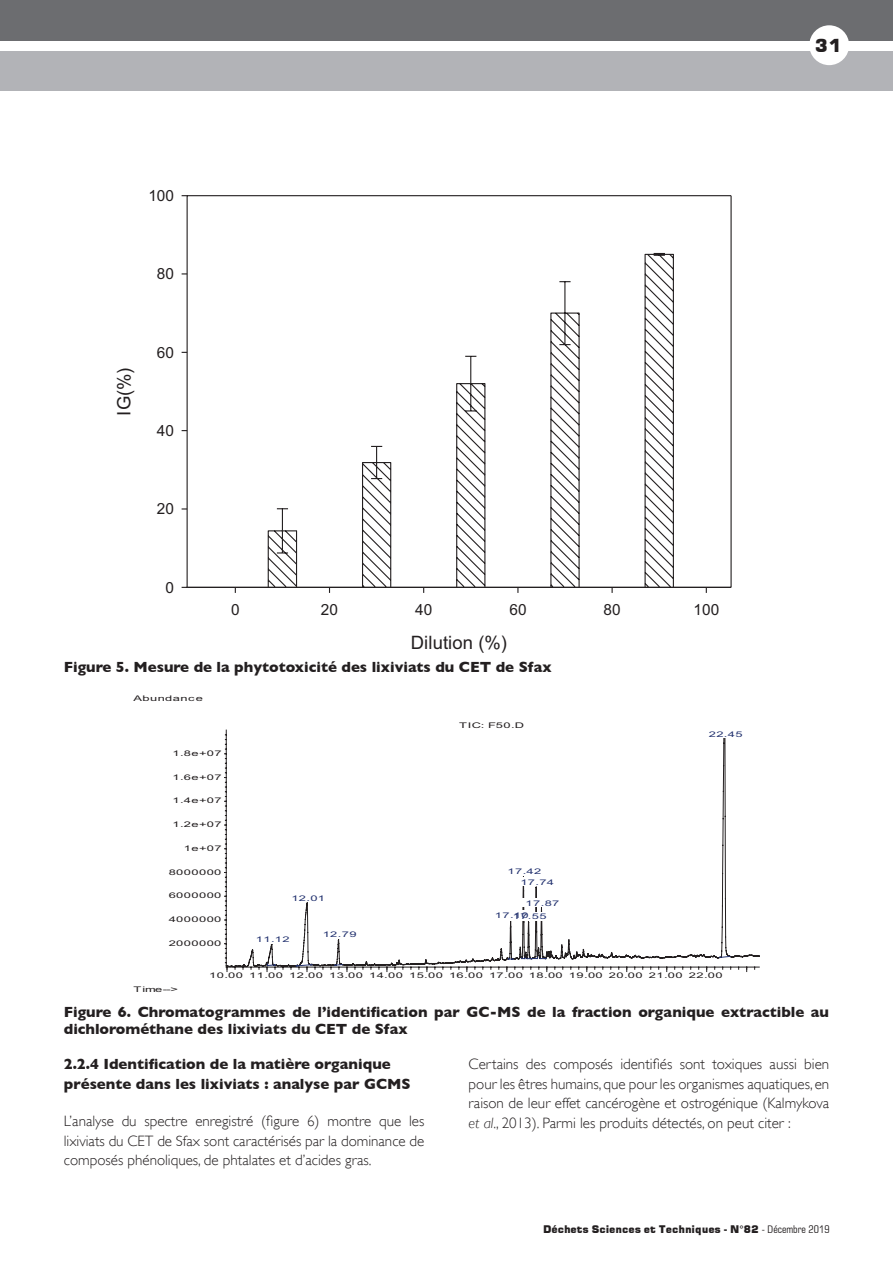
<style>
.page{position:relative;width:893px;height:1263px;background:#fff}
.page>*{position:absolute;margin:0;border:0;box-sizing:border-box;transform-origin:0 0}
.t1{font:18.45px "Arial";letter-spacing:.005em;color:#231f20}
.t2{font:18px "Square 721 Blk Normal";color:#231f20}
.t3{font:15.45px "Arial";color:#231f20}
.t4{font:300 15px/19.5px "Gill Sans";color:#231f20;text-align:justify}
.TitreIllustration{font:700 15px/16.5px "Gill Sans";color:#231f20}
.Titre_3{font:700 15px/19.5px "Gill Sans";color:#231f20}
.t5{font:10.5px "Square 721 Blk Normal";color:#231f20}
.t6{font:7.8px "Arial";letter-spacing:.035em;color:#231f20;scale:1.66 1}
.t7{font:7.8px "Arial";letter-spacing:.035em;color:#243370;scale:1.66 1}
.s1{font-style:italic}
.s2{font-family:"Square 721 BT";font-stretch:condensed}
</style>
<div class="page">
<div style="left:0;top:0;width:893px;height:40px;background:#6c6d70"></div>
<div style="left:0;top:51px;width:893px;height:39px;background:#b2b3b7"></div>
<div style="left:809px;top:25px;width:40px;height:40px;background:#fff;border-radius:50%"></div>
<svg style="left:186px;top:195px;width:546px;height:393px"></svg>
<svg style="left:224px;top:730px;width:535px;height:241px"></svg>
<div style="left:252px;top:935px;width:38px;height:9px;background:#fff"></div>
<div style="left:287px;top:893px;width:39px;height:9px;background:#fff"></div>
<div style="left:319px;top:930px;width:38px;height:9px;background:#fff"></div>
<div style="left:491px;top:910px;width:38px;height:9px;background:#fff"></div>
<div style="left:504px;top:867px;width:38px;height:9px;background:#fff"></div>
<div style="left:509px;top:912px;width:38px;height:9px;background:#fff"></div>
<div style="left:516px;top:877px;width:39px;height:9px;background:#fff"></div>
<div style="left:522px;top:898px;width:38px;height:9px;background:#fff"></div>
<div style="left:705px;top:729px;width:38px;height:9px;background:#fff"></div>
<p class="t3" style="left:148px;top:185px;width:27px">100</p>
<p class="t3" style="left:157px;top:263px;width:19px">80</p>
<p class="t1" style="left:111px;top:416px;width:50px;rotate:-90deg">IG(%)</p>
<p class="t3" style="left:157px;top:342px;width:19px">60</p>
<p class="t3" style="left:157px;top:420px;width:19px">40</p>
<p class="t3" style="left:157px;top:498px;width:19px">20</p>
<p class="t3" style="left:165px;top:577px;width:10px">0</p>
<p class="t3" style="left:231px;top:598px;width:10px">0</p>
<p class="t3" style="left:415px;top:598px;width:19px">40</p>
<p class="t1" style="left:411px;top:629px;width:98px">Dilution (%)</p>
<p class="t3" style="left:321px;top:598px;width:19px">20</p>
<p class="t3" style="left:509px;top:598px;width:19px">60</p>
<p class="t3" style="left:604px;top:598px;width:19px">80</p>
<p class="t3" style="left:694px;top:598px;width:27px">100</p>
<p class="TitreIllustration" style="left:64px;top:658px;width:489px">Figure 5. Mesure de la phytotoxicité des lixiviats du CET de Sfax</p>
<p class="t6" style="left:134px;top:693px;width:43px">Abundance</p>
<p class="t6" style="left:172px;top:748px;width:31px">1.8e+07</p>
<p class="t6" style="left:172px;top:771px;width:31px">1.6e+07</p>
<p class="t6" style="left:172px;top:795px;width:31px">1.4e+07</p>
<p class="t6" style="left:172px;top:819px;width:31px">1.2e+07</p>
<p class="t6" style="left:184px;top:843px;width:24px">1e+07</p>
<p class="t6" style="left:169px;top:866px;width:33px">8000000</p>
<p class="t6" style="left:169px;top:890px;width:33px">6000000</p>
<p class="t6" style="left:169px;top:914px;width:33px">4000000</p>
<p class="t6" style="left:169px;top:938px;width:33px">2000000</p>
<p class="t7" style="left:291px;top:892px;width:22px">12.01</p>
<p class="t7" style="left:256px;top:934px;width:22px">11.12</p>
<p class="t7" style="left:323px;top:929px;width:22px">12.79</p>
<p class="t6" style="left:459px;top:719px;width:41px">TIC: F50.D</p>
<p class="t7" style="left:508px;top:866px;width:22px">17.42</p>
<p class="t7" style="left:495px;top:910px;width:33px">17.1170.55</p>
<p class="t7" style="left:520px;top:876px;width:22px">17.74</p>
<p class="t7" style="left:526px;top:897px;width:22px">17.87</p>
<p class="t7" style="left:709px;top:728px;width:22px">22.45</p>
<p class="t6" style="left:134px;top:983px;width:28px">Time--&gt;</p>
<p class="t6" style="left:209px;top:970px;width:311px">10.00 11.00 12.00 13.00 14.00 15.00 16.00 17.00 18.00 19.00 20.00 21.00 22.00</p>
<p class="t2" style="left:815px;top:34px;width:28px">31</p>
<p class="TitreIllustration" style="left:64px;top:1004px;width:767px">Figure 6. Chromatogrammes de l’identification par GC-MS de la fraction organique extractible au dichlorométhane des lixiviats du CET de Sfax</p>
<p class="Titre_3" style="left:64px;top:1054px;width:348px">2.2.4 Identification de la matière organique présente dans les lixiviats : analyse par GCMS</p>
<p class="t4" style="left:64px;top:1111px;width:362px">L’analyse du spectre enregistré (figure 6) montre que les lixiviats du CET de Sfax sont caractérisés par la dominance de composés phénoliques, de phtalates et d’acides gras.</p>
<p class="t4" style="left:469px;top:1054px;width:362px">Certains des composés identifiés sont toxiques aussi bien pour les êtres humains, que pour les organismes aquatiques, en raison de leur effet cancérogène et ostrogénique (Kalmykova <span class="s1">et al</span>., 2013). Parmi les produits détectés, on peut citer :</p>
<p class="t5" style="left:543px;top:1223px;width:288px">Déchets Sciences et Techniques - N°82 <span class="s2">- Décembre 2019</span></p>
</div>
